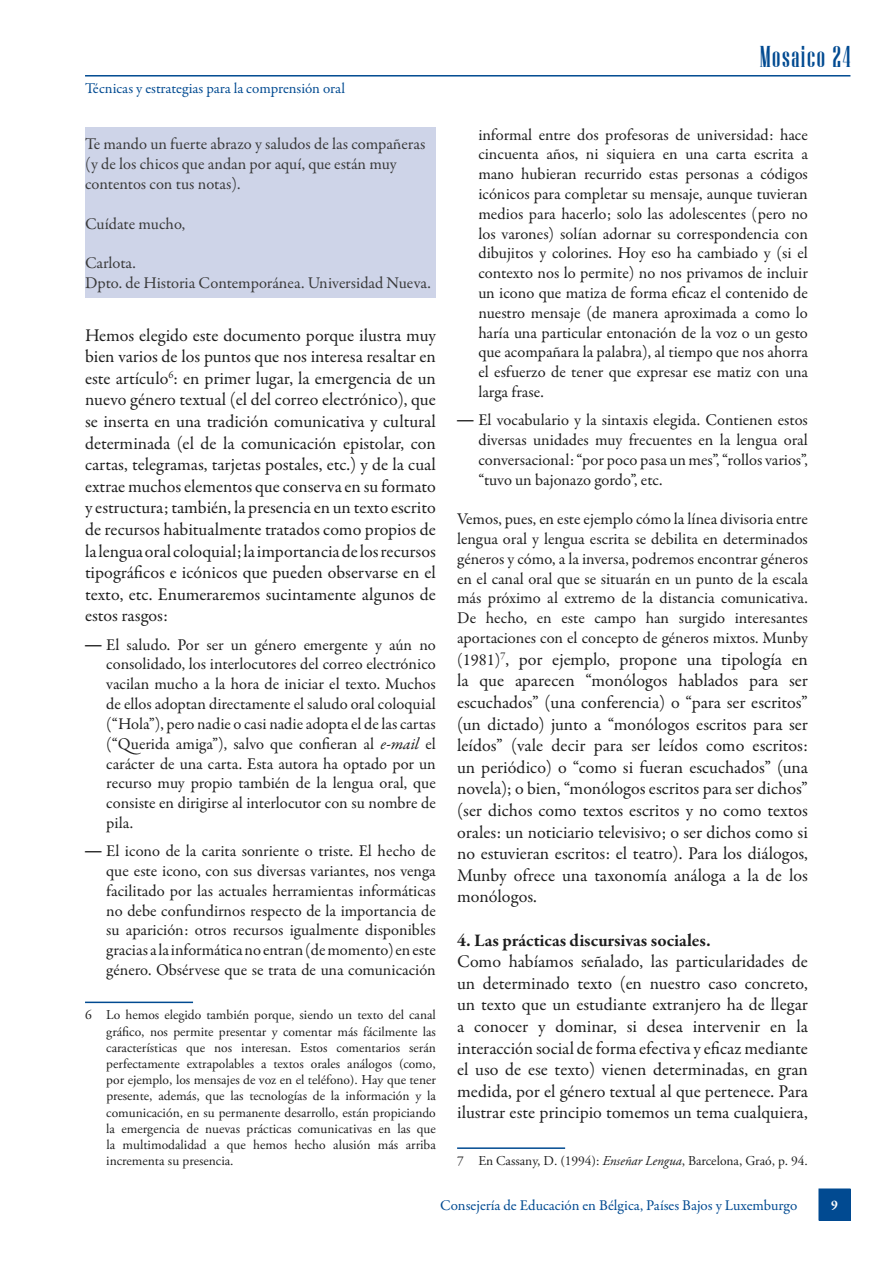
<style>
.page{position:relative;width:893px;height:1263px;background:#fff}
.page>*{position:absolute;margin:0;border:0;box-sizing:border-box;transform-origin:0 0}
.t1{font:30px "Niagara Solid";letter-spacing:.05em;color:#014a91}
.t2{font:18px/21.6px "Garamond Premr Pro";letter-spacing:-.005em;color:#1e1e1e;text-align:justify}
.t3{font:700 18px "Garamond Premr Pro";color:#1e1e1e}
.t4{font:16.5px/19.8px "Garamond Premr Pro";color:#1e1e1e;text-align:justify}
.t5{font:16.5px/19.8px "Garamond Premr Pro";letter-spacing:-.005em;color:#393939}
.t6{font:15px "Garamond Premr Pro";color:#014a91}
.t7{font:13.5px/16.2px "Adobe Garamond Pro";color:#1e1e1e;text-align:justify}
.t8{font:700 13.5px "Garamond Premr Pro";color:#fff}
.s1{font-family:"Arial"}
.s2{font-style:italic}
.s3{font-size:16.5px}
</style>
<div class="page">
<div style="left:819px;top:1189px;width:31px;height:31px;background:#014a91"></div>
<div style="left:819px;top:1188px;width:31px;height:32px;border:1px solid #014a91"></div>
<hr style="left:85px;top:75px;width:765px;height:2px;background:#014a91">
<div style="left:85px;top:128px;width:351px;height:170px;background:#ced4e8"></div>
<hr style="left:85px;top:1001px;width:108px;height:2px;background:#014a91">
<hr style="left:457px;top:1147px;width:108px;height:2px;background:#014a91">
<p class="t6" style="left:85px;top:79px;width:262px">Técnicas y estrategias para la comprensión oral</p>
<p class="t5" style="left:85px;top:135px;width:342px">Te mando un fuerte abrazo y saludos de las compañeras (y de los chicos que andan por aquí, que están muy contentos con tus notas).</p>
<p class="t5" style="left:85px;top:214px;width:102px">Cuídate mucho,</p>
<p class="t5" style="left:85px;top:253px;width:347px">Carlota.<br>Dpto. de Historia Contemporánea. Universidad Nueva.</p>
<p class="t2" style="left:85px;top:324px;width:352px">Hemos elegido este documento porque ilustra muy bien varios de los puntos que nos interesa resaltar en este artículo<sup>6</sup>: en primer lugar, la emergencia de un nuevo género textual (el del correo electrónico), que se inserta en una tradición comunicativa y cultural determinada (el de la comunicación epistolar, con cartas, telegramas, tarjetas postales, etc.) y de la cual extrae muchos elementos que conserva en su formato y estructura; también, la presencia en un texto escrito de recursos habitualmente tratados como propios de la lengua oral coloquial; la importancia de los recursos tipográficos e icónicos que pueden observarse en el texto, etc. Enumeraremos sucintamente algunos de estos rasgos:</p>
<p class="t4" style="left:106px;top:635px;width:331px;text-indent:-21px"><span class="s1">—</span> El saludo. Por ser un género emergente y aún no consolidado, los interlocutores del correo electrónico vacilan mucho a la hora de iniciar el texto. Muchos de ellos adoptan directamente el saludo oral coloquial (“Hola”), pero nadie o casi nadie adopta el de las cartas (“Querida amiga”), salvo que confieran al <span class="s2">e-mail</span> el carácter de una carta. Esta autora ha optado por un recurso muy propio también de la lengua oral, que consiste en dirigirse al interlocutor con su nombre de pila.</p>
<p class="t4" style="left:106px;top:841px;width:331px;text-indent:-21px"><span class="s1">—</span> El icono de la carita sonriente o triste. El hecho de que este icono, con sus diversas variantes, nos venga facilitado por las actuales herramientas informáticas no debe confundirnos respecto de la importancia de su aparición: otros recursos igualmente disponibles gracias a la informática no entran (de momento) en este género. Obsérvese que se trata de una comunicación</p>
<p class="t7" style="left:106px;top:1007px;width:331px;text-indent:-21px">6 Lo hemos elegido también porque, siendo un texto del canal gráfico, nos permite presentar y comentar más fácilmente las características que nos interesan. Estos comentarios serán perfectamente extrapolables a textos orales análogos (como, por ejemplo, los mensajes de voz en el teléfono). Hay que tener presente, además, que las tecnologías de la información y la comunicación, en su permanente desarrollo, están propiciando la emergencia de nuevas prácticas comunicativas en las que la multimodalidad a que hemos hecho alusión más arriba incrementa su presencia.</p>
<h1 class="t1" style="left:760px;top:40px;width:92px">Mosaico 24</h1>
<p class="t4" style="left:478px;top:125px;width:331px">informal entre dos profesoras de universidad: hace cincuenta años, ni siquiera en una carta escrita a mano hubieran recurrido estas personas a códigos icónicos para completar su mensaje, aunque tuvieran medios para hacerlo; solo las adolescentes (pero no los varones) solían adornar su correspondencia con dibujitos y colorines. Hoy eso ha cambiado y (si el contexto nos lo permite) no nos privamos de incluir un icono que matiza de forma eficaz el contenido de nuestro mensaje (de manera aproximada a como lo haría una particular entonación de la voz o un gesto que acompañara la palabra), al tiempo que nos ahorra el esfuerzo de tener que expresar ese matiz con una larga frase.</p>
<p class="t4" style="left:478px;top:411px;width:331px;text-indent:-21px"><span class="s1">—</span> El vocabulario y la sintaxis elegida. Contienen estos diversas unidades muy frecuentes en la lengua oral conversacional: “por poco pasa un mes”, “rollos varios”, “tuvo un bajonazo gordo”, etc.</p>
<p class="t4" style="left:457px;top:510px;width:352px">Vemos, pues, en este ejemplo cómo la línea divisoria entre lengua oral y lengua escrita se debilita en determinados géneros y cómo, a la inversa, podremos encontrar géneros en el canal oral que se situarán en un punto de la escala más próximo al extremo de la distancia comunicativa.<br>De hecho, en este campo han surgido interesantes aportaciones con el concepto de géneros mixtos. Munby</p>
<p class="t2" style="left:457px;top:649px;width:352px"><span class="s3">(1981)</span><sup>7</sup>, por ejemplo, propone una tipología en la que aparecen “monólogos hablados para ser escuchados” (una conferencia) o “para ser escritos” (un dictado) junto a “monólogos escritos para ser leídos” (vale decir para ser leídos como escritos: un periódico) o “como si fueran escuchados” (una novela); o bien, “monólogos escritos para ser dichos” (ser dichos como textos escritos y no como textos orales: un noticiario televisivo; o ser dichos como si no estuvieran escritos: el teatro). Para los diálogos, Munby ofrece una taxonomía análoga a la de los monólogos.</p>
<p class="t3" style="left:457px;top:929px;width:255px">4. Las prácticas discursivas sociales.</p>
<p class="t2" style="left:457px;top:951px;width:352px">Como habíamos señalado, las particularidades de un determinado texto (en nuestro caso concreto, un texto que un estudiante extranjero ha de llegar a conocer y dominar, si desea intervenir en la interacción social de forma efectiva y eficaz mediante el uso de ese texto) vienen determinadas, en gran medida, por el género textual al que pertenece. Para ilustrar este principio tomemos un tema cualquiera,</p>
<p class="t7" style="left:457px;top:1153px;width:352px">7 En Cassany, D. (1994): <span class="s2">Enseñar Lengua</span>, Barcelona, Graó, p. 94.</p>
<p class="t6" style="left:440px;top:1196px;width:359px">Consejería de Educación en Bélgica, Países Bajos y Luxemburgo</p>
<p class="t8" style="left:831px;top:1196px;width:8px">9</p>
</div>
